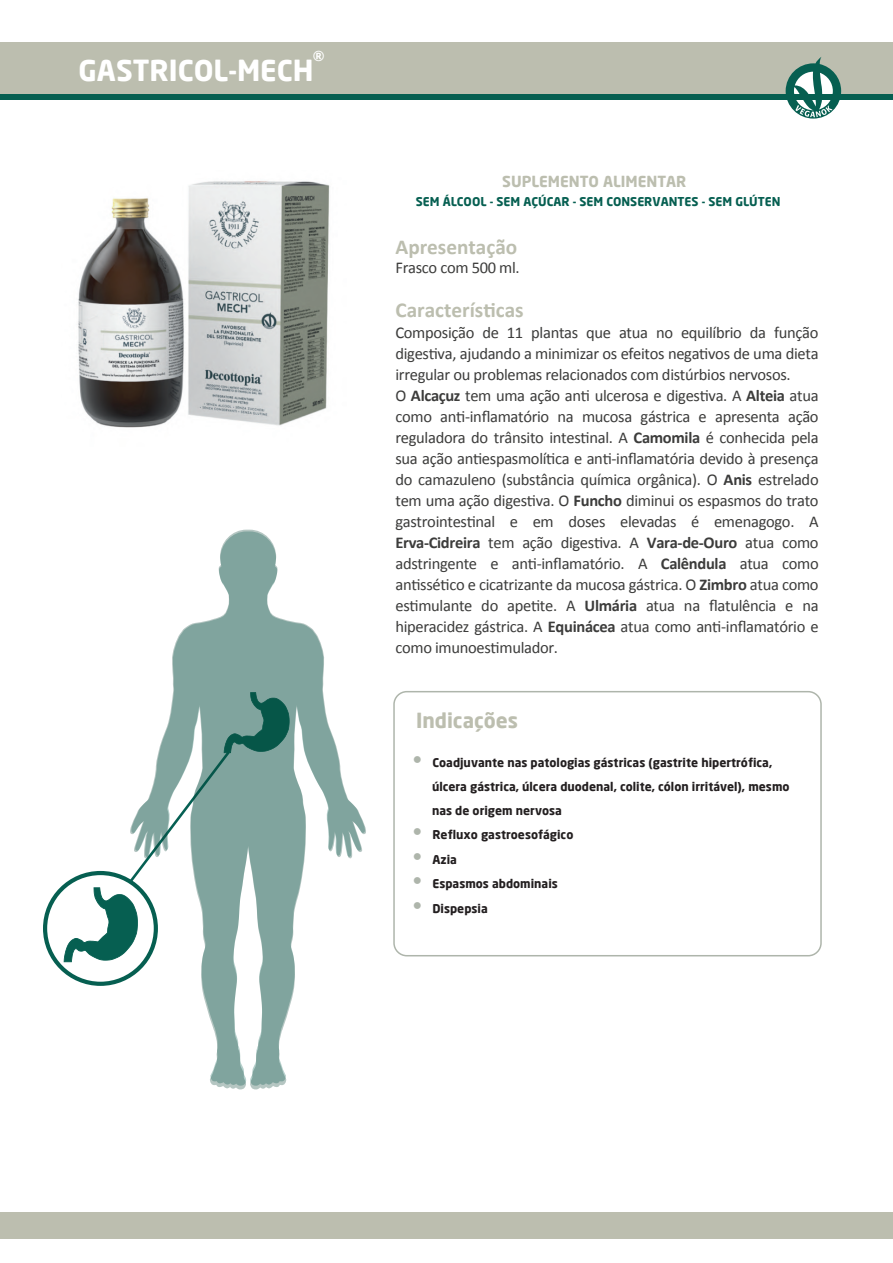
<style>
.page{position:relative;width:893px;height:1263px;background:#fff}
.page>*{position:absolute;margin:0;border:0;box-sizing:border-box;transform-origin:0 0}
.t1{font:700 28.5px "Neo Sans";color:#fff}
.t2{font:700 21.3px "Calibri";color:#bcbeaf}
.t3{font:700 20.4px "Neo Sans";color:#bcbeaf}
.t4{font:700 18.6px "Neo Sans";color:#fff}
.t5{font:16.5px/21px "Calibri";letter-spacing:-.02em;color:#3c3c3b}
.t6{font:700 15px "Neo Sans";color:#bcbeaf}
.t7{font:700 12px/24px "Neo Sans";color:#231f20}
.t8{font:700 12px "Neo Sans";color:#065f51}
.s1{font-weight:700}
.s2{font-size:20.4px;color:#aeb5ab}
</style>
<div class="page">
<div style="left:0;top:42px;width:893px;height:55px;background:#bcbeaf"></div>
<div style="left:0;top:1212px;width:893px;height:27px;background:#bcbeaf"></div>
<svg style="left:43px;top:870px;width:86px;height:116px"></svg>
<svg style="left:786px;top:57px;width:55px;height:62px"></svg>
<svg style="left:129px;top:530px;width:237px;height:559px"></svg>
<div style="left:393px;top:691px;width:429px;height:265px;border:2px solid #aeb5ab;border-radius:13px"></div>
<div style="left:0;top:95px;width:893px;height:5px;background:#065f51"></div>
<img style="left:78px;top:181px;width:252px;height:247px">
<p class="t4" style="left:313px;top:47px;width:13px">®</p>
<h1 class="t1" style="left:79px;top:52px;width:237px">GASTRICOL-MECH</h1>
<p class="t6" style="left:502px;top:171px;width:186px">SUPLEMENTO ALIMENTAR</p>
<p class="t8" style="left:416px;top:194px;width:366px">SEM ÁLCOOL - SEM AÇÚCAR - SEM CONSERVANTES - SEM GLÚTEN</p>
<p class="t2" style="left:395px;top:233px;width:123px">Apresentação</p>
<p class="t5" style="left:395px;top:257px;width:126px">Frasco com 500 ml.</p>
<p class="t2" style="left:395px;top:296px;width:130px">Características</p>
<p class="t5" style="left:395px;top:321px;width:425px">Composição de 11 plantas que atua no equilíbrio da função digestiva, ajudando a minimizar os efeitos negativos de uma dieta irregular ou problemas relacionados com distúrbios nervosos.<br>O <span class="s1">Alcaçuz</span> tem uma ação anti ulcerosa e digestiva. A <span class="s1">Alteia</span> atua como anti-inflamatório na mucosa gástrica e apresenta ação reguladora do trânsito intestinal. A <span class="s1">Camomila</span> é conhecida pela sua ação antiespasmolítica e anti-inflamatória devido à presença do camazuleno (substância química orgânica). O <span class="s1">Anis</span> estrelado tem uma ação digestiva. O <span class="s1">Funcho</span> diminui os espasmos do trato gastrointestinal e em doses elevadas é emenagogo. A <span class="s1">Erva-Cidreira</span> tem ação digestiva. A <span class="s1">Vara-de-Ouro</span> atua como adstringente e anti-inflamatório. A <span class="s1">Calêndula</span> atua como antissético e cicatrizante da mucosa gástrica. O <span class="s1">Zimbro</span> atua como estimulante do apetite. A <span class="s1">Ulmária</span> atua na flatulência e na hiperacidez gástrica. A <span class="s1">Equinácea</span> atua como anti-inflamatório e como imunoestimulador.</p>
<p class="t3" style="left:416px;top:708px;width:104px">Indicações</p>
<p class="t7" style="left:432px;top:750px;width:359px;text-indent:-19px"><span class="s2">•</span> Coadjuvante nas patologias gástricas (gastrite hipertrófica, úlcera gástrica, úlcera duodenal, colite, cólon irritável), mesmo nas de origem nervosa</p>
<p class="t7" style="left:413px;top:822px;width:162px"><span class="s2">•</span> Refluxo gastroesofágico</p>
<p class="t7" style="left:413px;top:847px;width:45px"><span class="s2">•</span> Azia</p>
<p class="t7" style="left:413px;top:871px;width:146px"><span class="s2">•</span> Espasmos abdominais</p>
<p class="t7" style="left:413px;top:896px;width:76px"><span class="s2">•</span> Dispepsia</p>
</div>
